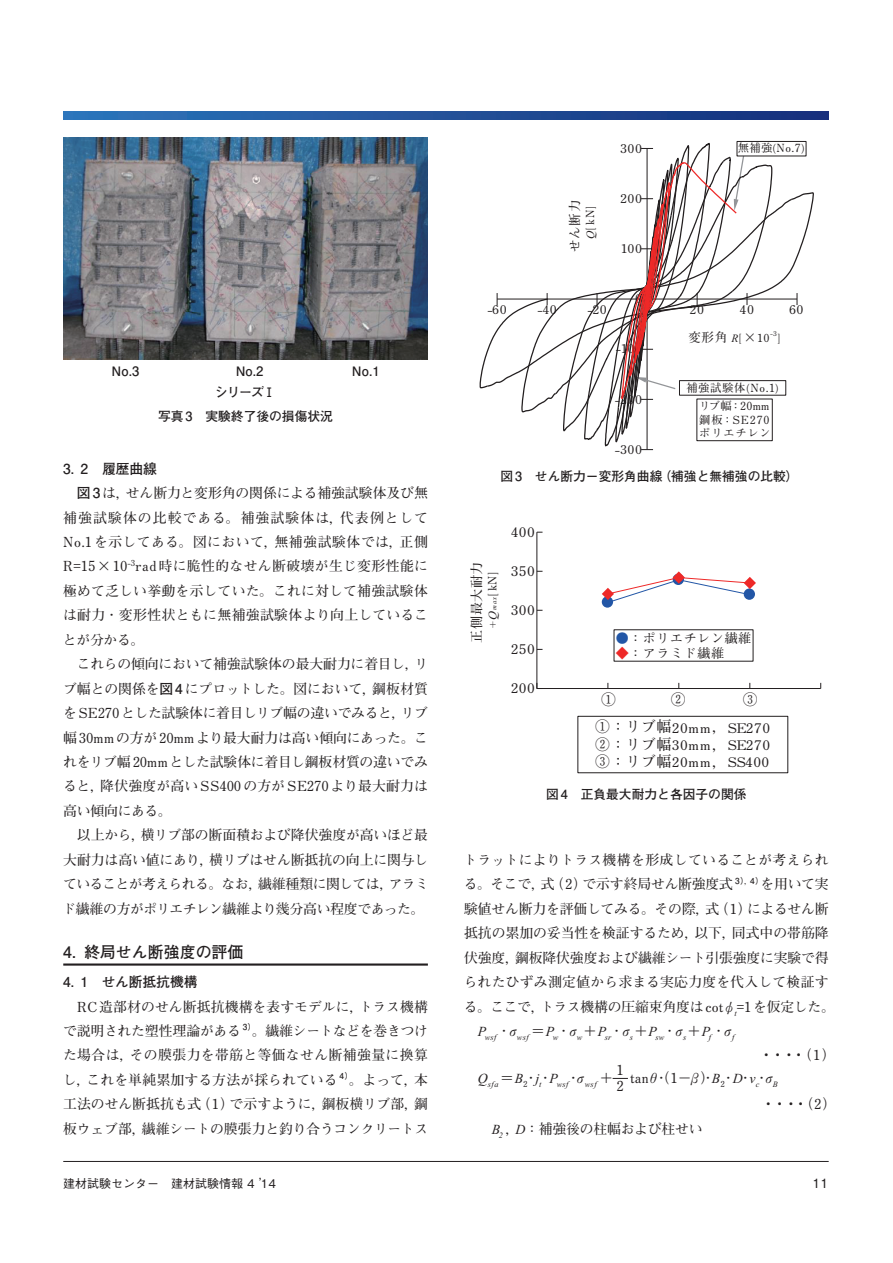
<style>
.page{position:relative;width:893px;height:1263px;background:#fff}
.page>*{position:absolute;margin:0;border:0;box-sizing:border-box;transform-origin:0 0}
.t1{font:700 15.9px "Futo Go B101 Pro";color:#231f20}
.t2{font:700 15px "Futo Min A101 Pro";color:#231f20}
.t3{font:700 13.8px/24.5px "Futo Min A101 Pro";letter-spacing:-.01em;color:#231f20;text-align:justify}
.t4{font:700 13.8px "Futo Go B101 Pro";letter-spacing:-.01em;color:#231f20}
.t5{font:13.8px "Koz Min Pro";color:#231f20}
.t6{font:700 13.2px/17.4px "Futo Min A101 Pro";letter-spacing:.03em;color:#231f20;text-align:justify;scale:1.09 1}
.t7{font:700 13.05px "Futo Min A101 Pro";letter-spacing:.045em;color:#231f20}
.t8{font:700 13.05px "Futo Go B101 Pro";letter-spacing:-.085em;color:#231f20}
.t9{font:700 12.75px "Futo Go B101 Pro";color:#231f20}
.t10{font:500 12.75px "Gothic BBB Pro";color:#231f20}
.t11{font:700 12.6px "Futo Min A101 Pro";letter-spacing:.065em;color:#231f20}
.t12{font:700 12.15px "Futo Min A101 Pro";letter-spacing:.04em;color:#231f20;scale:1.08 1}
.t13{font:500 12px "Gothic BBB Pro";color:#231f20}
.t14{font:700 11.4px "Futo Min A101 Pro";color:#231f20;scale:1.08 1}
.t15{font:700 11.25px/18.9px "Futo Min A101 Pro";letter-spacing:.055em;color:#231f20;text-align:center}
.t16{font:700 11.25px/13.5px "Futo Min A101 Pro";letter-spacing:.08em;color:#231f20}
.t17{font:700 11.1px "Futo Min A101 Pro";color:#231f20}
.t18{font:italic 8.25px "Times New Roman";letter-spacing:.02em;color:#231f20}
.t19{font:italic 8.25px "Times New Roman";letter-spacing:.06em;color:#231f20}
.t20{font:italic 8.25px "Times New Roman";letter-spacing:.04em;color:#231f20}
.t21{font:700 6.45px "Futo Min A101 Pro";color:#231f20;scale:1.1 1}
.s1{font-family:"Times New Roman";font-weight:400;font-style:italic}
.s2{font-family:"Futo Go B101 Pro"}
.s3{font-family:"Times New Roman";font-weight:400;font-style:italic;font-size:11.1px}
.s4{font-size:11.1px}
.s5{font-family:"Times New Roman";font-weight:400;font-style:italic;font-size:6.6px}
.s6{color:#2256a6}
.s7{color:#ee2928}
.s8{font-size:15px}
.s9{font-family:"Futo Min A101 Pro";font-weight:700}
.s10{font-family:"Futo Min A101 Pro";font-weight:700;font-style:normal}
</style>
<div class="page">
<svg style="left:63px;top:111px;width:766px;height:9px;background:#21519a"></svg>
<hr style="left:63px;top:1161px;width:766px;height:1px;background:#231f20">
<hr style="left:63px;top:963px;width:365px;height:3px;background:#231f20">
<svg style="left:613px;top:1078px;width:15px;height:1px"></svg>
<div style="left:737px;top:141px;width:69px;height:15px;border:1px solid #231f20"></div>
<svg style="left:479px;top:142px;width:335px;height:308px"></svg>
<svg style="left:536px;top:531px;width:286px;height:158px"></svg>
<div style="left:578px;top:716px;width:210px;height:57px;border:1px solid #231f20"></div>
<div style="left:602px;top:596px;width:11px;height:12px;background:#2256a6;border-radius:50%"></div>
<svg style="left:602px;top:571px;width:154px;height:32px"></svg>
<img style="left:63px;top:137px;width:365px;height:222px">
<p class="t11" style="left:565px;top:252px;width:54px;rotate:-90deg">せん断力</p>
<p class="t17" style="left:581px;top:239px;width:34px;rotate:-90deg"><span class="s1">Q</span>[kN]</p>
<p class="t12" style="left:620px;top:139px;width:22px">300</p>
<p class="t12" style="left:620px;top:189px;width:22px">200</p>
<p class="t12" style="left:621px;top:239px;width:21px">100</p>
<p class="t15" style="left:738px;top:137px;width:68px">無補強(No.7)</p>
<p class="t12" style="left:635px;top:289px;width:8px">0</p>
<p class="t12" style="left:487px;top:300px;width:19px">-60</p>
<p class="t12" style="left:537px;top:300px;width:20px">-40</p>
<p class="t12" style="left:587px;top:300px;width:20px">-20</p>
<p class="t12" style="left:690px;top:300px;width:15px">20</p>
<p class="t12" style="left:740px;top:300px;width:15px">40</p>
<p class="t12" style="left:789px;top:300px;width:15px">60</p>
<p class="t8" style="left:112px;top:361px;width:29px">No.3</p>
<p class="t8" style="left:236px;top:361px;width:29px">No.2</p>
<p class="t8" style="left:352px;top:361px;width:29px">No.1</p>
<p class="t8" style="left:215px;top:382px;width:62px">シリーズⅠ</p>
<p class="t9" style="left:158px;top:406px;width:176px">写真3　実験終了後の損傷状況</p>
<p class="t4" style="left:63px;top:457px;width:95px">3．2　履歴曲線</p>
<p class="t3" style="left:63px;top:479px;width:367px;text-indent:14px"><span class="s2">図3</span>は，せん断力と変形角の関係による補強試験体及び無補強試験体の比較である。補強試験体は，代表例としてNo.1を示してある。図において，無補強試験体では，正側R=15×10<sup>-3</sup>rad時に脆性的なせん断破壊が生じ変形性能に極めて乏しい挙動を示していた。これに対して補強試験体は耐力・変形性状ともに無補強試験体より向上していることが分かる。</p>
<p class="t3" style="left:63px;top:650px;width:367px;text-indent:14px">これらの傾向において補強試験体の最大耐力に着目し，リブ幅との関係を<span class="s2">図4</span>にプロットした。図において，鋼板材質をSE270とした試験体に着目しリブ幅の違いでみると，リブ幅30mmの方が20mmより最大耐力は高い傾向にあった。これをリブ幅 20mmとした試験体に着目し鋼板材質の違いでみると，降伏強度が高いSS400の方がSE270より最大耐力は高い傾向にある。</p>
<p class="t3" style="left:62px;top:821px;width:367px;text-indent:14px">以上から，横リブ部の断面積および降伏強度が高いほど最大耐力は高い値にあり，横リブはせん断抵抗の向上に関与していることが考えられる。なお，繊維種類に関しては，アラミド繊維の方がポリエチレン繊維より幾分高い程度であった。</p>
<p class="t1" style="left:63px;top:939px;width:182px">4．終局せん断強度の評価</p>
<p class="t4" style="left:63px;top:971px;width:136px">4．1　せん断抵抗機構</p>
<p class="t3" style="left:63px;top:992px;width:367px;text-indent:14px">RC造部材のせん断抵抗機構を表すモデルに，トラス機構で説明された塑性理論がある <sup>3）</sup>。繊維シートなどを巻きつけた場合は，その膜張力を帯筋と等価なせん断補強量に換算し，これを単純累加する方法が採られている <sup>4）</sup>。よって，本工法のせん断抵抗も式（1）で示すように，鋼板横リブ部，鋼板ウェブ部，繊維シートの膜張力と釣り合うコンクリートス</p>
<p class="t12" style="left:616px;top:339px;width:26px">-100</p>
<p class="t12" style="left:615px;top:389px;width:27px">-200</p>
<p class="t12" style="left:615px;top:440px;width:27px">-300</p>
<p class="t11" style="left:688px;top:327px;width:83px">変形角 <span class="s3">R</span><span class="s4">[</span>×<span class="s4">10</span></p>
<p class="t21" style="left:770px;top:329px;width:8px">-3</p>
<p class="t17" style="left:777px;top:329px;width:4px">]</p>
<p class="t15" style="left:687px;top:377px;width:93px">補強試験体(No.1)リブ幅：20mm</p>
<p class="t16" style="left:699px;top:412px;width:73px">鋼板：SE270ポリエチレン</p>
<p class="t9" style="left:500px;top:465px;width:300px">図3　せん断力－変形角曲線（補強と無補強の比較）</p>
<p class="t7" style="left:466px;top:643px;width:83px;rotate:-90deg">正側最大耐力</p>
<p class="t14" style="left:483px;top:629px;width:54px;rotate:-90deg"><span class="s1">+Q</span><span class="s5">max</span>[kN]</p>
<p class="t6" style="left:511px;top:521px;width:24px">400</p>
<p class="t6" style="left:511px;top:561px;width:24px">350</p>
<p class="t6" style="left:511px;top:600px;width:24px">300</p>
<p class="t6" style="left:511px;top:639px;width:24px">250</p>
<p class="t6" style="left:511px;top:678px;width:24px">200</p>
<p class="t7" style="left:616px;top:627px;width:137px"><span class="s6">●</span>：ポリエチレン繊維</p>
<p class="t7" style="left:616px;top:643px;width:110px"><span class="s7">◆</span>：アラミド繊維</p>
<p class="t2" style="left:601px;top:688px;width:16px">①</p>
<p class="t6" style="left:595px;top:717px;width:162px"><span class="s8">①：リブ幅</span>20mm<span class="s8">，</span>SE270<br><span class="s8">②：リブ幅</span>30mm<span class="s8">，</span>SE270<br><span class="s8">③：リブ幅</span>20mm<span class="s8">，</span>SS400</p>
<p class="t2" style="left:671px;top:688px;width:16px">②</p>
<p class="t2" style="left:743px;top:688px;width:16px">③</p>
<p class="t9" style="left:546px;top:784px;width:202px">図4　正負最大耐力と各因子の関係</p>
<p class="t3" style="left:463px;top:846px;width:373px;text-align:left">トラットによりトラス機構を形成していることが考えられる。そこで，式（2）で示す終局せん断強度式 <sup>3）</sup><sup>，</sup><sup>4）</sup>を用いて実験値せん断力を評価してみる。その際，式（1）によるせん断抵抗の累加の妥当性を検証するため，以下，同式中の帯筋降伏強度，鋼板降伏強度および繊維シート引張強度に実験で得られたひずみ測定値から求まる実応力度を代入して検証する。ここで，トラス機構の圧縮束角度はcotφ<sub>t</sub>=1を仮定した。</p>
<p class="t18" style="left:478px;top:1033px;width:258px"><sup>P</sup>wsf <sup>・σ</sup>wsf <sup>＝</sup><sup>P</sup>w<sup>・σ</sup>w <sup>＋</sup><sup>P</sup>sr<sup>・σ</sup>s <sup>＋</sup><sup>P</sup>sw<sup>・σ</sup>s <sup>＋</sup><sup>P</sup>f <sup>・σ</sup>f</p>
<p class="t5" style="left:759px;top:1045px;width:78px">・・・・<span class="s9">（1）</span></p>
<p class="t19" style="left:478px;top:1079px;width:137px"><sup>Q</sup>sfa <sup>＝</sup><sup>B</sup><span class="s10">2</span><sup>・</sup><sup>j</sup><sup>・</sup>t <sup>P</sup>wsf<sup>・σ</sup>wsf <sup>＋</sup></p>
<p class="t3" style="left:617px;top:1060px;width:9px;line-height:15.9px">1<br>2</p>
<p class="t3" style="left:630px;top:1063px;width:148px">tanθ・（1−β）・<span class="s1">B</span><sub>2</sub>・<span class="s1">D</span>・<span class="s1">v</span>・σ<sub>c</sub></p>
<p class="t20" style="left:773px;top:1079px;width:7px">B</p>
<p class="t5" style="left:762px;top:1094px;width:77px">・・・・<span class="s9">（2）</span></p>
<p class="t3" style="left:492px;top:1115px;width:212px"><span class="s1">B</span><sub>2</sub> ，<span class="s1">D</span>：補強後の柱幅および柱せい</p>
<p class="t13" style="left:63px;top:1173px;width:214px">建材試験センター　建材試験情報 4 ’14</p>
<p class="t10" style="left:813px;top:1172px;width:18px">11</p>
</div>
